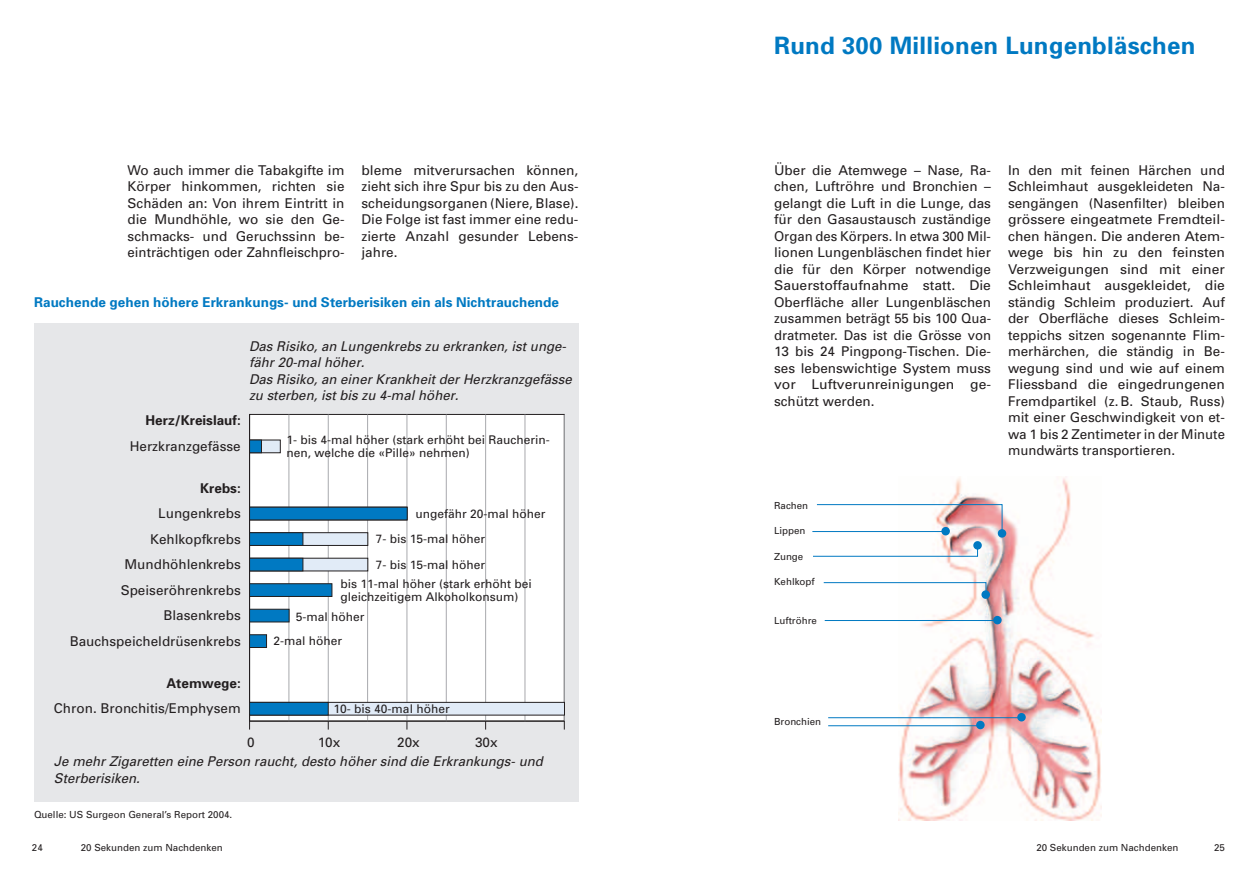
<style>
.page{position:relative;width:1259px;height:893px;background:#fff}
.page>*{position:absolute;margin:0;border:0;box-sizing:border-box;transform-origin:0 0}
.t1{font:700 24px "Univers";letter-spacing:.01em;color:#0079c2}
.t2{font:13.5px/16.5px "Univers";color:#231f20;text-align:justify}
.t3{font:italic 13.5px/16.5px "Univers";color:#231f20}
.t4{font:700 13.5px "Univers";letter-spacing:.005em;color:#0079c2}
.t5{font:700 13.5px "Univers";color:#231f20}
.t6{font:12px/25.7px "Univers";color:#231f20}
.t7{font:9.75px "Univers";color:#231f20}
</style>
<div class="page">
<div style="left:34px;top:323px;width:544px;height:479px;background:#e6e7e9"></div>
<div style="left:249px;top:414px;width:316px;height:307px;background:#fff;border:1px solid #231f20"></div>
<div style="left:249px;top:440px;width:32px;height:13px;background:#e1ebf7;border:1px solid #231f20"></div>
<hr style="left:249px;top:415px;width:1px;height:306px;background:#231f20">
<hr style="left:288px;top:415px;width:1px;height:306px;background:#a8a9ad">
<hr style="left:328px;top:415px;width:1px;height:306px;background:#a8a9ad">
<hr style="left:367px;top:415px;width:1px;height:306px;background:#a8a9ad">
<hr style="left:406px;top:415px;width:1px;height:306px;background:#a8a9ad">
<hr style="left:446px;top:415px;width:1px;height:306px;background:#a8a9ad">
<hr style="left:485px;top:415px;width:1px;height:306px;background:#a8a9ad">
<hr style="left:524px;top:415px;width:1px;height:306px;background:#a8a9ad">
<hr style="left:564px;top:415px;width:1px;height:306px;background:#a8a9ad">
<div style="left:249px;top:440px;width:13px;height:13px;background:#0079c2;border:1px solid #231f20"></div>
<div style="left:249px;top:507px;width:158px;height:13px;background:#0079c2;border:1px solid #231f20"></div>
<div style="left:249px;top:532px;width:119px;height:14px;background:#e1ebf7;border:1px solid #231f20"></div>
<div style="left:249px;top:532px;width:54px;height:14px;background:#0079c2;border:1px solid #231f20"></div>
<div style="left:249px;top:558px;width:119px;height:13px;background:#e1ebf7"></div>
<div style="left:249px;top:558px;width:54px;height:13px;background:#0079c2;border:1px solid #231f20"></div>
<div style="left:249px;top:583px;width:83px;height:14px;background:#0079c2;border:1px solid #231f20"></div>
<div style="left:249px;top:609px;width:40px;height:13px;background:#0079c2;border:1px solid #231f20"></div>
<div style="left:249px;top:634px;width:18px;height:14px;background:#0079c2;border:1px solid #231f20"></div>
<svg style="left:249px;top:702px;width:316px;height:28px"></svg>
<img style="left:898px;top:477px;width:203px;height:343px">
<svg style="left:816px;top:504px;width:187px;height:31px"></svg>
<hr style="left:812px;top:531px;width:133px;height:1px;background:#0079c2">
<svg style="left:813px;top:544px;width:165px;height:13px"></svg>
<svg style="left:823px;top:582px;width:163px;height:13px"></svg>
<hr style="left:824px;top:620px;width:173px;height:1px;background:#0079c2">
<hr style="left:828px;top:717px;width:194px;height:1px;background:#0079c2">
<hr style="left:828px;top:725px;width:153px;height:1px;background:#0079c2">
<svg style="left:997px;top:529px;width:9px;height:9px"></svg>
<div style="left:1017px;top:713px;width:8px;height:8px;background:#0079c2;border-radius:50%"></div>
<div style="left:976px;top:721px;width:8px;height:8px;background:#0079c2;border-radius:50%"></div>
<div style="left:981px;top:590px;width:9px;height:9px;background:#0079c2;border-radius:50%"></div>
<div style="left:941px;top:527px;width:9px;height:8px;background:#0079c2;border-radius:50%"></div>
<div style="left:993px;top:616px;width:8px;height:8px;background:#0079c2;border-radius:50%"></div>
<div style="left:973px;top:541px;width:8px;height:9px;background:#0079c2;border-radius:50%"></div>
<p class="t2" style="left:128px;top:161px;width:218px">Wo auch immer die Tabakgifte im Körper hinkommen, richten sie Schäden an: Von ihrem Eintritt in die Mundhöhle, wo sie den Ge&shy;schmacks- und Geruchssinn be&shy;einträchtigen oder Zahnfleischpro-</p>
<p class="t2" style="left:361px;top:161px;width:218px">bleme mitverursachen können, zieht sich ihre Spur bis zu den Aus&shy;scheidungsorganen (Niere, Blase).<br>Die Folge ist fast immer eine redu&shy;zierte Anzahl gesunder Lebens&shy;jahre.</p>
<p class="t4" style="left:34px;top:293px;width:526px">Rauchende gehen höhere Erkrankungs- und Sterberisiken ein als Nichtrauchende</p>
<p class="t5" style="left:145px;top:412px;width:97px">Herz/Kreislauf:</p>
<p class="t2" style="left:130px;top:437px;width:113px">Herzkranzgefässe</p>
<p class="t5" style="left:200px;top:479px;width:42px">Krebs:</p>
<p class="t2" style="left:70px;top:500px;width:173px;line-height:25.5px;text-align:right">Lungenkrebs<br>Kehlkopfkrebs<br>Mundhöhlenkrebs<br>Speiseröhrenkrebs<br>Blasenkrebs<br>Bauchspeicheldrüsenkrebs</p>
<p class="t5" style="left:166px;top:674px;width:76px">Atemwege:</p>
<p class="t2" style="left:54px;top:700px;width:188px">Chron. Bronchitis/Emphysem</p>
<p class="t3" style="left:249px;top:337px;width:324px">Das Risiko, an Lungenkrebs zu erkranken, ist unge&shy;fähr 20-mal höher.<br>Das Risiko, an einer Krankheit der Herzkranzgefässe zu sterben, ist bis zu 4-mal höher.</p>
<p class="t6" style="left:286px;top:433px;width:265px;line-height:13.5px">1- bis 4-mal höher (stark erhöht bei Raucherin&shy;nen, welche die «Pille» nehmen)</p>
<p class="t6" style="left:376px;top:500px;width:171px;text-indent:40px">ungefähr 20-mal höher<br>7- bis 15-mal höher<br>7- bis 15-mal höher</p>
<p class="t6" style="left:340px;top:576px;width:193px;line-height:13.5px">bis 11-mal höher (stark erhöht bei gleichzeitigem Alkoholkonsum)</p>
<p class="t6" style="left:273px;top:604px;width:92px;line-height:24.6px;text-indent:22px">5-mal höher<br>2-mal höher</p>
<p class="t6" style="left:334px;top:695px;width:118px">10- bis 40-mal höher</p>
<p class="t2" style="left:247px;top:734px;width:9px">0</p>
<p class="t2" style="left:318px;top:734px;width:24px">10x</p>
<p class="t2" style="left:397px;top:734px;width:24px">20x</p>
<p class="t2" style="left:475px;top:734px;width:24px">30x</p>
<p class="t3" style="left:54px;top:753px;width:490px">Je mehr Zigaretten eine Person raucht, desto höher sind die Erkrankungs- und<br>Sterberisiken.</p>
<p class="t7" style="left:34px;top:808px;width:200px">Quelle: US Surgeon General’s Report 2004.</p>
<h1 class="t1" style="left:774px;top:30px;width:423px">Rund 300 Millionen Lungenbläschen</h1>
<p class="t2" style="left:774px;top:161px;width:218px">Über die Atemwege – Nase, Ra&shy;chen, Luftröhre und Bronchien – gelangt die Luft in die Lunge, das für den Gasaustausch zuständige Organ des Körpers. In etwa 300 Mil&shy;lionen Lungenbläschen findet hier die für den Körper notwendige Sauerstoffaufnahme statt. Die Oberfläche aller Lungenbläschen zusammen beträgt 55 bis 100 Qua&shy;dratmeter. Das ist die Grösse von 13 bis 24 Pingpong-Tischen. Die&shy;ses lebenswichtige System muss vor Luftverunreinigungen ge&shy;schützt werden.</p>
<p class="t2" style="left:1008px;top:161px;width:218px">In den mit feinen Härchen und Schleimhaut ausgekleideten Na&shy;sengängen (Nasenfilter) bleiben grössere eingeatmete Fremdteil&shy;chen hängen. Die anderen Atem&shy;wege bis hin zu den feinsten Verzweigungen sind mit einer Schleimhaut ausgekleidet, die ständig Schleim produziert. Auf der Oberfläche dieses Schleim&shy;teppichs sitzen sogenannte Flim&shy;merhärchen, die ständig in Be&shy;wegung sind und wie auf einem Fliessband die eingedrungenen Fremdpartikel (z. B. Staub, Russ) mit einer Geschwindigkeit von et&shy;wa 1 bis 2 Zentimeter in der Minute mundwärts transportieren.</p>
<p class="t7" style="left:774px;top:499px;width:36px">Rachen</p>
<p class="t7" style="left:774px;top:525px;width:33px">Lippen</p>
<p class="t7" style="left:774px;top:550px;width:31px">Zunge</p>
<p class="t7" style="left:774px;top:576px;width:42px">Kehlkopf</p>
<p class="t7" style="left:774px;top:614px;width:44px">Luftröhre</p>
<p class="t7" style="left:774px;top:715px;width:49px">Bronchien</p>
<p class="t7" style="left:32px;top:842px;width:12px">24</p>
<p class="t7" style="left:81px;top:842px;width:143px">20 Sekunden zum Nachdenken</p>
<p class="t7" style="left:1036px;top:842px;width:143px">20 Sekunden zum Nachdenken</p>
<p class="t7" style="left:1214px;top:842px;width:12px">25</p>
</div>
